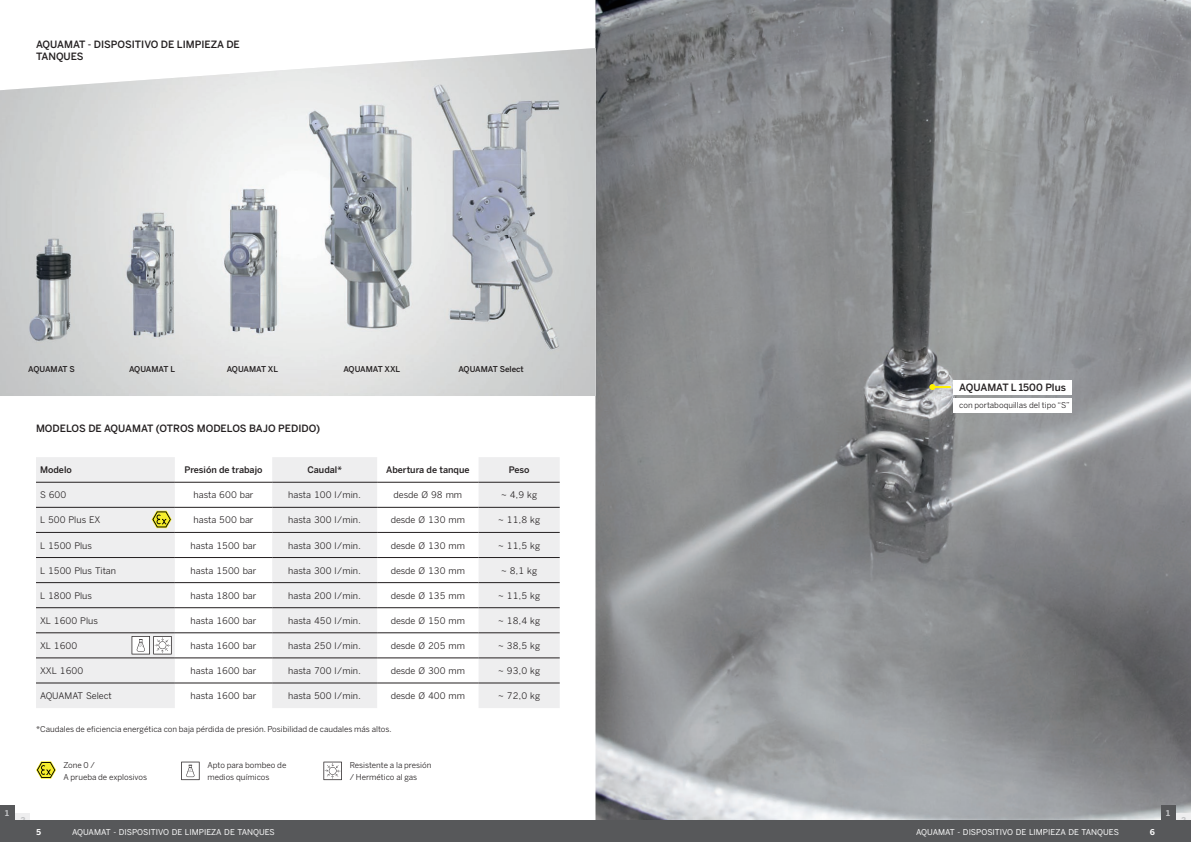
<style>
.page{position:relative;width:1191px;height:842px;background:#fff}
.page>*{position:absolute;margin:0;border:0;box-sizing:border-box;transform-origin:0 0}
.Aufzählung_Überschri{font:500 10px/12px "Benton Sans";color:#231f20}
.Titel-4{font:9px "Benton Sans";color:#231f20}
.t1{font:500 9px "Benton Sans";color:#231f20}
.Aufzählung_Überschri-2{font:8px/12px "Benton Sans";color:#231f20}
.Body-Text{font:8px "Benton Sans";color:#231f20}
.t2{font:8px "Benton Sans";color:#fff}
.Bodytext{font:500 8px "Benton Sans";letter-spacing:-.005em;color:#231f20}
.t3{font:700 8px "Benton Sans";color:#c1c2c4}
.t4{font:700 8px "Benton Sans";color:#fff}
</style>
<div class="page">
<img style="left:595px;top:0;width:596px;height:820px">
<img style="left:0;top:48px;width:595px;height:348px">
<div style="left:953px;top:398px;width:118px;height:14px;background:#fff"></div>
<div style="left:953px;top:380px;width:118px;height:15px;background:#fff"></div>
<svg style="left:929px;top:384px;width:21px;height:6px"></svg>
<svg style="left:36px;top:457px;width:524px;height:251px;fill:#eeeeef"></svg>
<hr style="left:36px;top:482px;width:139px;height:1px;background:#231f20">
<hr style="left:175px;top:482px;width:97px;height:1px;background:#231f20">
<hr style="left:272px;top:482px;width:105px;height:1px;background:#231f20">
<hr style="left:377px;top:482px;width:101px;height:1px;background:#231f20">
<hr style="left:478px;top:482px;width:82px;height:1px;background:#231f20">
<hr style="left:36px;top:507px;width:139px;height:1px;background:#231f20">
<hr style="left:175px;top:507px;width:97px;height:1px;background:#231f20">
<hr style="left:272px;top:507px;width:105px;height:1px;background:#231f20">
<hr style="left:377px;top:507px;width:101px;height:1px;background:#231f20">
<hr style="left:478px;top:507px;width:82px;height:1px;background:#231f20">
<hr style="left:36px;top:532px;width:139px;height:1px;background:#231f20">
<hr style="left:175px;top:532px;width:97px;height:1px;background:#231f20">
<hr style="left:272px;top:532px;width:105px;height:1px;background:#231f20">
<hr style="left:377px;top:532px;width:101px;height:1px;background:#231f20">
<hr style="left:478px;top:532px;width:82px;height:1px;background:#231f20">
<hr style="left:36px;top:557px;width:139px;height:1px;background:#231f20">
<hr style="left:175px;top:557px;width:97px;height:1px;background:#231f20">
<hr style="left:272px;top:557px;width:105px;height:1px;background:#231f20">
<hr style="left:377px;top:557px;width:101px;height:1px;background:#231f20">
<hr style="left:478px;top:557px;width:82px;height:1px;background:#231f20">
<hr style="left:36px;top:582px;width:139px;height:1px;background:#231f20">
<hr style="left:175px;top:582px;width:97px;height:1px;background:#231f20">
<hr style="left:272px;top:582px;width:105px;height:1px;background:#231f20">
<hr style="left:377px;top:582px;width:101px;height:1px;background:#231f20">
<hr style="left:478px;top:582px;width:82px;height:1px;background:#231f20">
<hr style="left:36px;top:607px;width:139px;height:1px;background:#231f20">
<hr style="left:175px;top:607px;width:97px;height:1px;background:#231f20">
<hr style="left:272px;top:607px;width:105px;height:1px;background:#231f20">
<hr style="left:377px;top:607px;width:101px;height:1px;background:#231f20">
<hr style="left:478px;top:607px;width:82px;height:1px;background:#231f20">
<hr style="left:36px;top:633px;width:139px;height:1px;background:#231f20">
<hr style="left:175px;top:633px;width:97px;height:1px;background:#231f20">
<hr style="left:272px;top:633px;width:105px;height:1px;background:#231f20">
<hr style="left:377px;top:633px;width:101px;height:1px;background:#231f20">
<hr style="left:478px;top:633px;width:82px;height:1px;background:#231f20">
<hr style="left:36px;top:658px;width:139px;height:1px;background:#231f20">
<hr style="left:175px;top:658px;width:97px;height:1px;background:#231f20">
<hr style="left:272px;top:658px;width:105px;height:1px;background:#231f20">
<hr style="left:377px;top:658px;width:101px;height:1px;background:#231f20">
<hr style="left:478px;top:658px;width:82px;height:1px;background:#231f20">
<hr style="left:36px;top:683px;width:139px;height:1px;background:#231f20">
<hr style="left:175px;top:683px;width:97px;height:1px;background:#231f20">
<hr style="left:272px;top:683px;width:105px;height:1px;background:#231f20">
<hr style="left:377px;top:683px;width:101px;height:1px;background:#231f20">
<hr style="left:478px;top:683px;width:82px;height:1px;background:#231f20">
<svg style="left:181px;top:762px;width:19px;height:18px"></svg>
<svg style="left:323px;top:762px;width:19px;height:18px"></svg>
<svg style="left:132px;top:636px;width:40px;height:18px"></svg>
<svg style="left:152px;top:511px;width:20px;height:17px"></svg>
<svg style="left:36px;top:761px;width:20px;height:18px"></svg>
<div style="left:1176px;top:813px;width:15px;height:29px;background:#eeeeef"></div>
<div style="left:1161px;top:806px;width:14px;height:36px;background:#57585a"></div>
<div style="left:595px;top:820px;width:596px;height:22px;background:#57585a"></div>
<div style="left:16px;top:813px;width:14px;height:29px;background:#eeeeef"></div>
<div style="left:0;top:806px;width:14px;height:36px;background:#57585a"></div>
<div style="left:0;top:821px;width:595px;height:21px;background:#57585a"></div>
<p class="Aufzählung_Überschri" style="left:36px;top:38px;width:205px">AQUAMAT - DISPOSITIVO DE LIMPIEZA DE<br>TANQUES</p>
<p class="Bodytext" style="left:28px;top:364px;width:48px">AQUAMAT S</p>
<p class="Bodytext" style="left:129px;top:364px;width:47px">AQUAMAT L</p>
<p class="Bodytext" style="left:227px;top:364px;width:53px">AQUAMAT XL</p>
<p class="Bodytext" style="left:343px;top:364px;width:58px">AQUAMAT XXL</p>
<p class="Bodytext" style="left:458px;top:364px;width:67px">AQUAMAT Select</p>
<p class="Aufzählung_Überschri" style="left:36px;top:422px;width:286px">MODELOS DE AQUAMAT (OTROS MODELOS BAJO PEDIDO)</p>
<p class="t3" style="left:4px;top:808px;width:7px">1</p>
<p class="t1" style="left:40px;top:465px;width:33px">Modelo</p>
<p class="t1" style="left:185px;top:465px;width:79px">Presión de trabajo</p>
<p class="t1" style="left:307px;top:465px;width:36px">Caudal*</p>
<p class="t1" style="left:386px;top:465px;width:85px">Abertura de tanque</p>
<p class="t1" style="left:509px;top:465px;width:22px">Peso</p>
<p class="Titel-4" style="left:40px;top:490px;width:28px">S 600</p>
<p class="Titel-4" style="left:194px;top:490px;width:61px">hasta 600 bar</p>
<p class="Titel-4" style="left:288px;top:490px;width:74px">hasta 100 l/min.</p>
<p class="Titel-4" style="left:393px;top:490px;width:70px">desde Ø 98 mm</p>
<p class="Titel-4" style="left:501px;top:490px;width:38px">~ 4,9 kg</p>
<p class="Titel-4" style="left:40px;top:515px;width:62px">L 500 Plus EX</p>
<p class="Titel-4" style="left:194px;top:515px;width:61px">hasta 500 bar</p>
<p class="Titel-4" style="left:288px;top:515px;width:74px">hasta 300 l/min.</p>
<p class="Titel-4" style="left:391px;top:515px;width:76px">desde Ø 130 mm</p>
<p class="Titel-4" style="left:498px;top:515px;width:43px">~ 11,8 kg</p>
<p class="Titel-4" style="left:40px;top:540px;width:54px">L 1500 Plus</p>
<p class="Titel-4" style="left:191px;top:540px;width:67px">hasta 1500 bar</p>
<p class="Titel-4" style="left:288px;top:540px;width:74px">hasta 300 l/min.</p>
<p class="Titel-4" style="left:391px;top:540px;width:76px">desde Ø 130 mm</p>
<p class="Titel-4" style="left:498px;top:540px;width:43px">~ 11,5 kg</p>
<p class="Titel-4" style="left:40px;top:565px;width:78px">L 1500 Plus Titan</p>
<p class="Titel-4" style="left:191px;top:565px;width:67px">hasta 1500 bar</p>
<p class="Titel-4" style="left:288px;top:565px;width:74px">hasta 300 l/min.</p>
<p class="Titel-4" style="left:391px;top:565px;width:76px">desde Ø 130 mm</p>
<p class="Titel-4" style="left:501px;top:565px;width:38px">~ 8,1 kg</p>
<p class="Titel-4" style="left:40px;top:590px;width:54px">L 1800 Plus</p>
<p class="Titel-4" style="left:191px;top:590px;width:67px">hasta 1800 bar</p>
<p class="Titel-4" style="left:288px;top:590px;width:74px">hasta 200 l/min.</p>
<p class="Titel-4" style="left:391px;top:590px;width:76px">desde Ø 135 mm</p>
<p class="Titel-4" style="left:498px;top:590px;width:43px">~ 11,5 kg</p>
<p class="Titel-4" style="left:40px;top:615px;width:59px">XL 1600 Plus</p>
<p class="Titel-4" style="left:191px;top:615px;width:67px">hasta 1600 bar</p>
<p class="Titel-4" style="left:288px;top:615px;width:74px">hasta 450 l/min.</p>
<p class="Titel-4" style="left:391px;top:615px;width:76px">desde Ø 150 mm</p>
<p class="Titel-4" style="left:498px;top:615px;width:43px">~ 18,4 kg</p>
<p class="Titel-4" style="left:40px;top:640px;width:39px">XL 1600</p>
<p class="Titel-4" style="left:191px;top:640px;width:67px">hasta 1600 bar</p>
<p class="Titel-4" style="left:288px;top:640px;width:74px">hasta 250 l/min.</p>
<p class="Titel-4" style="left:391px;top:640px;width:76px">desde Ø 205 mm</p>
<p class="Titel-4" style="left:498px;top:640px;width:43px">~ 38,5 kg</p>
<p class="Titel-4" style="left:40px;top:665px;width:45px">XXL 1600</p>
<p class="Titel-4" style="left:191px;top:665px;width:67px">hasta 1600 bar</p>
<p class="Titel-4" style="left:288px;top:665px;width:74px">hasta 700 l/min.</p>
<p class="Titel-4" style="left:391px;top:665px;width:76px">desde Ø 300 mm</p>
<p class="Titel-4" style="left:498px;top:665px;width:43px">~ 93,0 kg</p>
<p class="Titel-4" style="left:40px;top:690px;width:73px">AQUAMAT Select</p>
<p class="Titel-4" style="left:191px;top:690px;width:67px">hasta 1600 bar</p>
<p class="Titel-4" style="left:288px;top:690px;width:74px">hasta 500 l/min.</p>
<p class="Titel-4" style="left:391px;top:690px;width:76px">desde Ø 400 mm</p>
<p class="Titel-4" style="left:498px;top:690px;width:43px">~ 72,0 kg</p>
<p class="Body-Text" style="left:36px;top:724px;width:357px">*Caudales de eficiencia energética con baja pérdida de presión. Posibilidad de caudales más altos.</p>
<p class="Aufzählung_Überschri-2" style="left:63px;top:759px;width:85px">Zone 0 /<br>A prueba de explosivos</p>
<p class="Aufzählung_Überschri-2" style="left:207px;top:759px;width:80px">Apto para bombeo de medios químicos</p>
<p class="Aufzählung_Überschri-2" style="left:350px;top:759px;width:83px">Resistente a la presión / Hermético al gas</p>
<p class="t3" style="left:20px;top:816px;width:7px">2</p>
<p class="t4" style="left:36px;top:827px;width:7px">5</p>
<p class="t2" style="left:72px;top:827px;width:204px">AQUAMAT - DISPOSITIVO DE LIMPIEZA DE TANQUES</p>
<p class="Aufzählung_Überschri" style="left:959px;top:382px;width:108px">AQUAMAT L 1500 Plus</p>
<p class="Aufzählung_Überschri-2" style="left:959px;top:399px;width:112px">con portaboquillas del tipo “S”</p>
<p class="t2" style="left:916px;top:827px;width:204px">AQUAMAT - DISPOSITIVO DE LIMPIEZA DE TANQUES</p>
<p class="t4" style="left:1149px;top:827px;width:7px">6</p>
<p class="t3" style="left:1165px;top:808px;width:7px">1</p>
<p class="t3" style="left:1181px;top:815px;width:7px">2</p>
</div>
